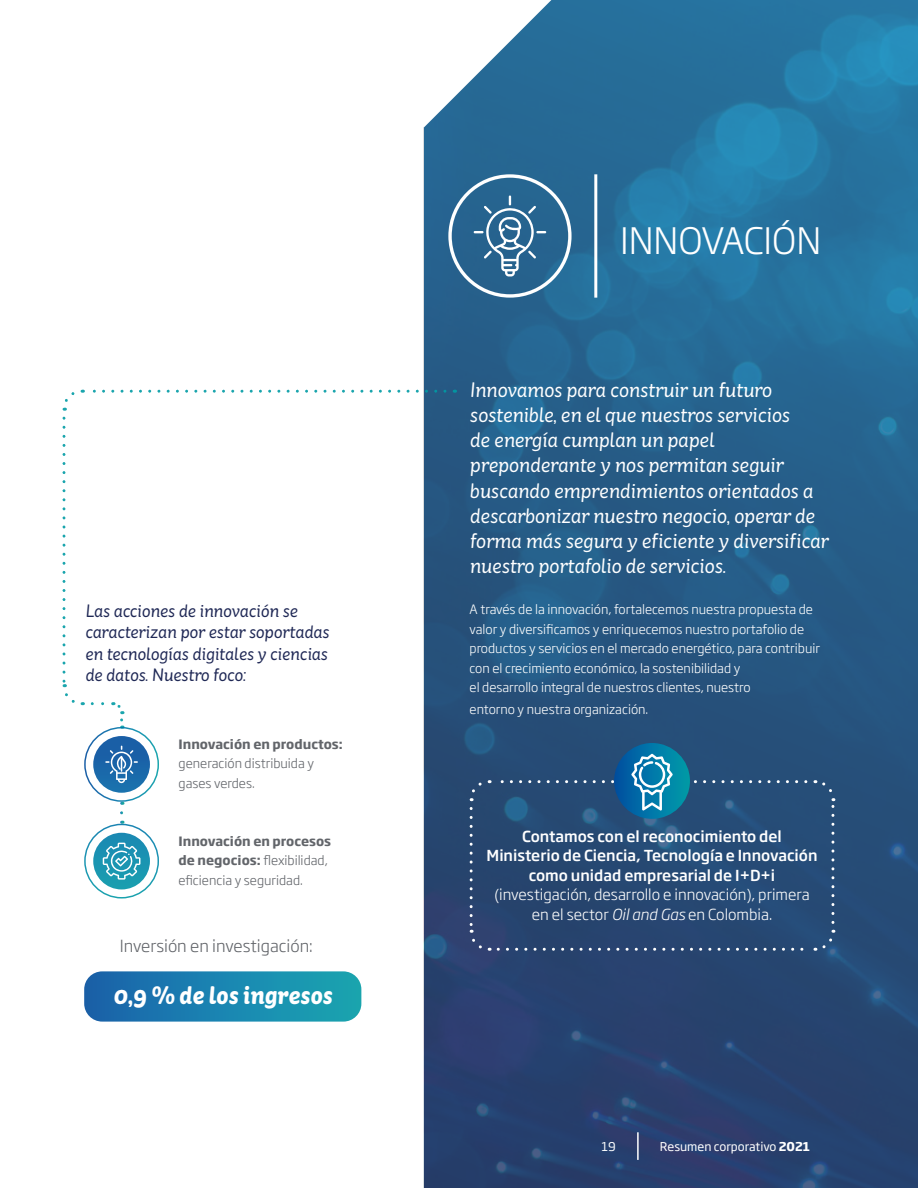
<style>
.page{position:relative;width:918px;height:1188px;background:#fff}
.page>*{position:absolute;margin:0;border:0;box-sizing:border-box;transform-origin:0 0}
.t1{font:300 36px "Soho Gothic Pro";color:#fff}
.t2{font:italic 700 25.5px "St Ryde";color:#fff}
.t3{font:italic 21px/25.2px "St Ryde";letter-spacing:-.02em;color:#fff}
.t4{font:italic 18px/21.6px "St Ryde";letter-spacing:-.02em;color:#1f2855}
.t5{font:300 16.5px "Soho Gothic Pro";color:#62656a}
.t6{font:500 15px/19.5px "Soho Gothic Pro";color:#fff;text-align:center}
.t7{font:300 15px/19.5px "Soho Gothic Pro";color:#fff;text-align:center}
.t8{font:300 12.75px/19.5px "Soho Gothic Pro";color:#fff}
.t9{font:300 12.75px/19.5px "Soho Gothic Pro";color:#62656a}
.t10{font:700 12.75px "Soho Gothic Pro";color:#62656a}
.t11{font:12px "Soho Gothic Pro";color:#fff}
.s1{font-weight:700}
.s2{font-style:italic}
</style>
<div class="page">
<img style="left:424px;top:0;width:494px;height:1188px">
<svg style="left:423px;top:0;width:128px;height:128px"></svg>
<div style="left:84px;top:971px;width:277px;height:51px;background:linear-gradient(to right,#1b62ac,#1aa7b2);border-radius:18px"></div>
<svg style="left:448px;top:174px;width:124px;height:124px;background:#457a9f"></svg>
<hr style="left:594px;top:174px;width:3px;height:124px;background:#fff">
<svg style="left:93px;top:833px;width:57px;height:56px"></svg>
<div style="left:84px;top:824px;width:75px;height:75px;border:2px solid #fff;border-radius:50%"></div>
<svg style="left:103px;top:843px;width:37px;height:37px"></svg>
<svg style="left:62px;top:306px;width:383px;height:408px"></svg>
<svg style="left:93px;top:736px;width:57px;height:57px"></svg>
<div style="left:84px;top:727px;width:75px;height:75px;border:2px solid #fff;border-radius:50%"></div>
<svg style="left:105px;top:746px;width:33px;height:37px"></svg>
<svg style="left:120px;top:813px;width:3px;height:11px"></svg>
<svg style="left:614px;top:743px;width:76px;height:76px"></svg>
<svg style="left:468px;top:754px;width:368px;height:198px;background:#284f79"></svg>
<hr style="left:637px;top:1132px;width:2px;height:28px;background:#fff">
<h3 class="t4" style="left:85px;top:599px;width:246px">Las acciones de innovación se caracterizan por estar soportadas en tecnologías digitales y ciencias de datos. Nuestro foco:</h3>
<p class="t10" style="left:179px;top:734px;width:166px">Innovación en productos:</p>
<p class="t9" style="left:179px;top:753px;width:137px">generación distribuida y gases verdes.</p>
<p class="t9" style="left:179px;top:830px;width:154px"><span class="s1">Innovación en procesos de negocios:</span> flexibilidad, eficiencia y seguridad.</p>
<p class="t5" style="left:120px;top:933px;width:195px">Inversión en investigación:</p>
<h2 class="t2" style="left:113px;top:980px;width:221px">0,9 % de los ingresos</h2>
<h1 class="t1" style="left:620px;top:213px;width:203px">INNOVACIÓN</h1>
<p class="t3" style="left:470px;top:377px;width:360px">Innovamos para construir un futuro sostenible, en el que nuestros servicios<br>de energía cumplan un papel preponderante y nos permitan seguir buscando emprendimientos orientados a descarbonizar nuestro negocio, operar de forma más segura y eficiente y diversificar nuestro portafolio de servicios.</p>
<p class="t8" style="left:470px;top:599px;width:352px">A través de la innovación, fortalecemos nuestra propuesta de valor y diversificamos y enriquecemos nuestro portafolio de productos y servicios en el mercado energético, para contribuir con el crecimiento económico, la sostenibilidad y<br>el desarrollo integral de nuestros clientes, nuestro</p>
<p class="t8" style="left:470px;top:699px;width:180px">entorno y nuestra organización.</p>
<p class="t6" style="left:487px;top:826px;width:333px">Contamos con el reconocimiento del<br>Ministerio de Ciencia, Tecnología e Innovación como unidad empresarial de I+D+i</p>
<p class="t7" style="left:494px;top:884px;width:317px">(investigación, desarrollo e innovación), primera en el sector <span class="s2">Oil and Gas</span> en Colombia.</p>
<p class="t11" style="left:602px;top:1137px;width:16px">19</p>
<p class="t11" style="left:660px;top:1137px;width:152px">Resumen corporativo <span class="s1">2021</span></p>
</div>
